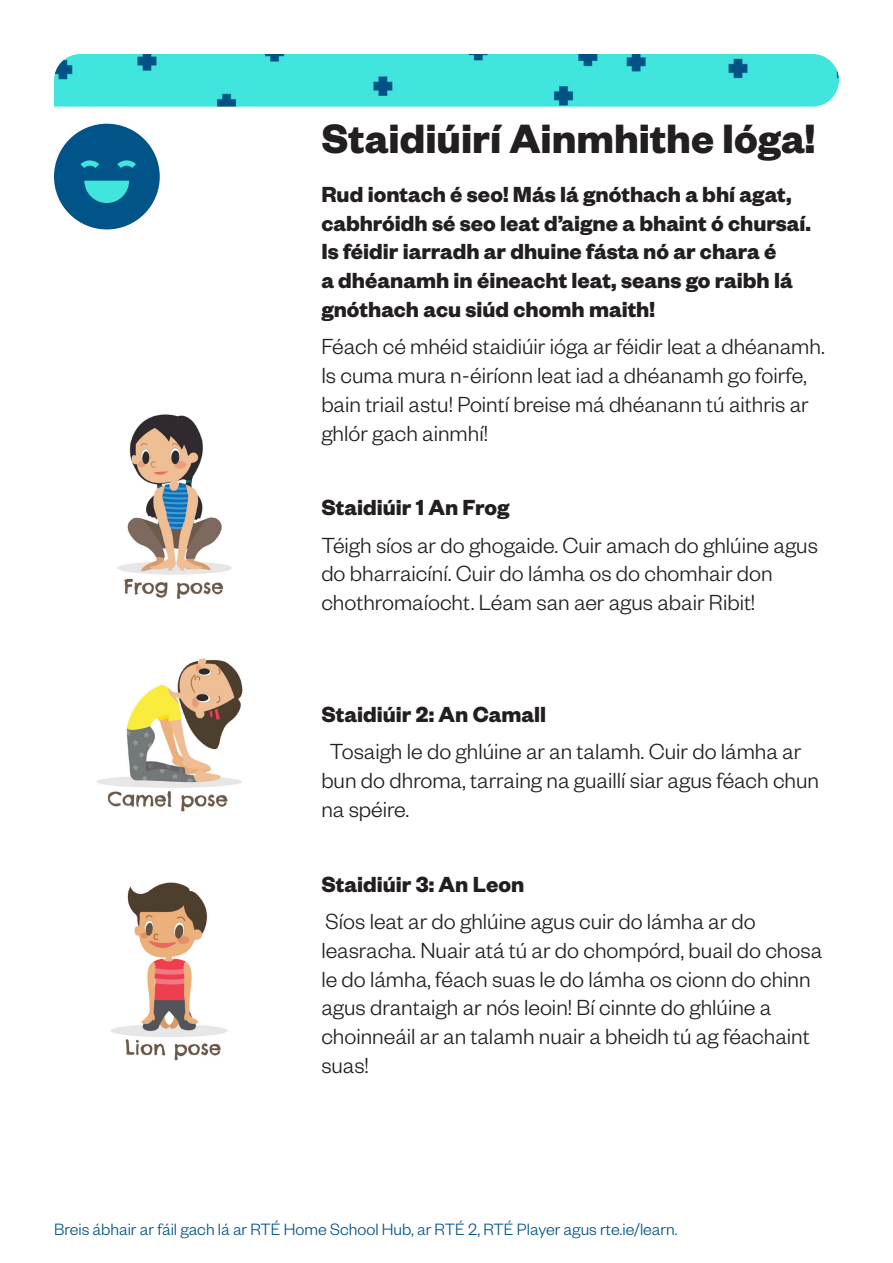
<style>
.page{position:relative;width:893px;height:1263px;background:#fff}
.page>*{position:absolute;margin:0;border:0;box-sizing:border-box;transform-origin:0 0}
.t1{font:700 45px "Founders Grotesk";color:#231f20}
.t2{font:300 24px/28.8px "Founders Grotesk";color:#231f20}
.t3{font:700 24px/28.8px "Founders Grotesk";color:#231f20}
.t4{font:300 18px "Founders Grotesk";color:#005487}
</style>
<div class="page">
<img style="left:118px;top:414px;width:114px;height:185px">
<img style="left:111px;top:882px;width:117px;height:179px">
<img style="left:96px;top:658px;width:147px;height:154px">
<img style="left:54px;top:54px;width:785px;height:53px">
<div style="left:54px;top:124px;width:106px;height:105px;background:#005487;border-radius:50%"></div>
<svg style="left:84px;top:181px;width:45px;height:22px"></svg>
<svg style="left:80px;top:160px;width:19px;height:8px"></svg>
<svg style="left:117px;top:160px;width:19px;height:8px"></svg>
<p class="t1" style="left:321px;top:110px;width:496px">Staidiúirí Ainmhithe Ióga!</p>
<p class="t3" style="left:321px;top:178px;width:491px">Rud iontach é seo! Más lá gnóthach a bhí agat, cabhróidh sé seo leat d’aigne a bhaint ó chursaí.<br>Is féidir iarradh ar dhuine fásta nó ar chara é<br>a dhéanamh in éineacht leat, seans go raibh lá gnóthach acu siúd chomh maith!</p>
<p class="t2" style="left:321px;top:331px;width:505px">Féach cé mhéid staidiúir ióga ar féidir leat a dhéanamh.<br>Is cuma mura n-éiríonn leat iad a dhéanamh go foirfe, bain triail astu! Pointí breise má dhéanann tú aithris ar ghlór gach ainmhí!</p>
<p class="t3" style="left:321px;top:492px;width:190px">Staidiúir 1 An Frog</p>
<p class="t2" style="left:321px;top:529px;width:498px">Téigh síos ar do ghogaide. Cuir amach do ghlúine agus do bharraicíní. Cuir do lámha os do chomhair don chothromaíocht. Léam san aer agus abair Ribit!</p>
<p class="t3" style="left:321px;top:699px;width:226px">Staidiúir 2: An Camall</p>
<p class="t2" style="left:321px;top:736px;width:499px;text-indent:9px">Tosaigh le do ghlúine ar an talamh. Cuir do lámha ar bun do dhroma, tarraing na guaillí siar agus féach chun na spéire.</p>
<p class="t3" style="left:321px;top:868px;width:204px">Staidiúir 3: An Leon</p>
<p class="t2" style="left:321px;top:906px;width:502px">Síos leat ar do ghlúine agus cuir do lámha ar do leasracha. Nuair atá tú ar do chompórd, buail do chosa le do lámha, féach suas le do lámha os cionn do chinn agus drantaigh ar nós leoin! Bí cinnte do ghlúine a choinneáil ar an talamh nuair a bheidh tú ag féachaint suas!</p>
<p class="t4" style="left:54px;top:1219px;width:625px">Breis ábhair ar fáil gach lá ar RTÉ Home School Hub, ar RTÉ 2, RTÉ Player agus rte.ie/learn.</p>
</div>
